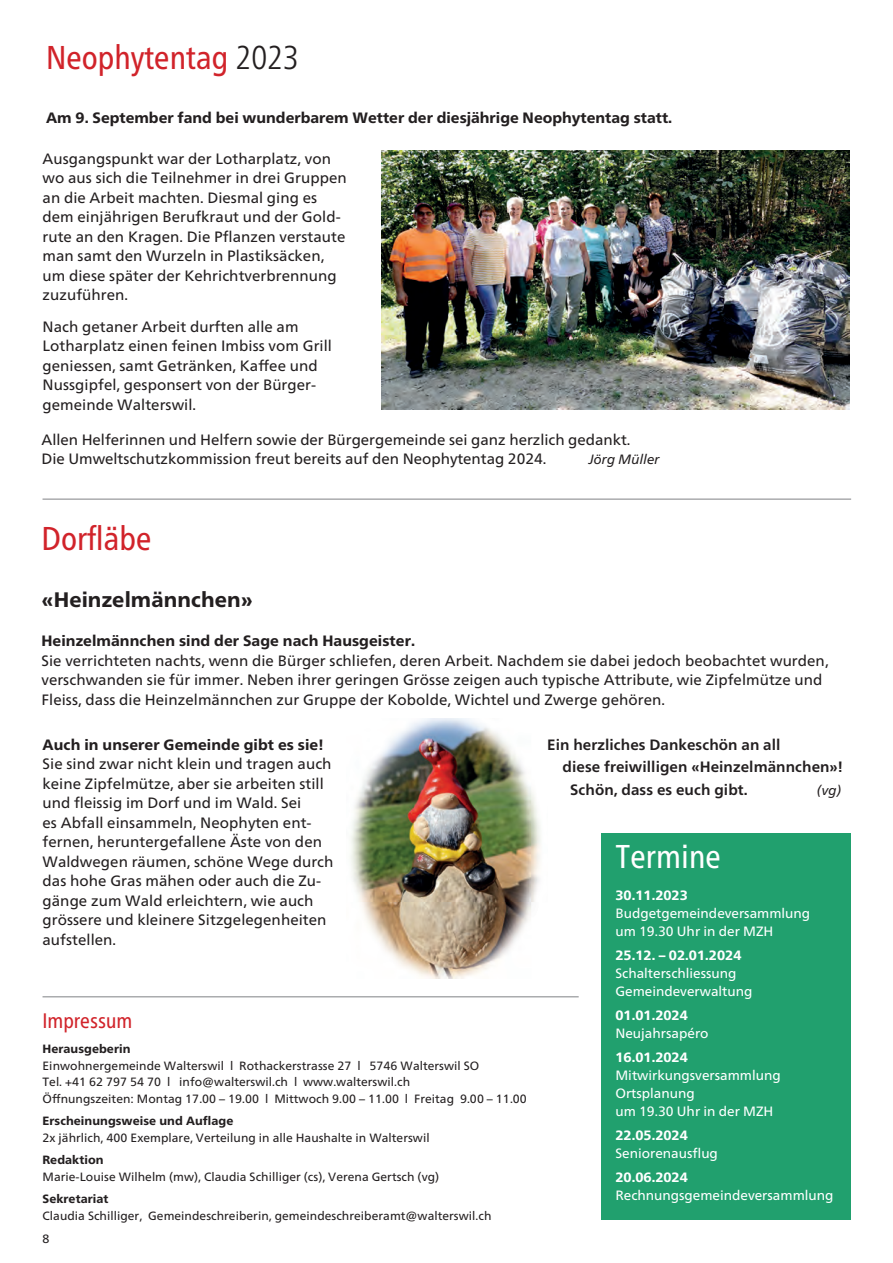
<style>
.page{position:relative;width:893px;height:1263px;background:#fff}
.page>*{position:absolute;margin:0;border:0;box-sizing:border-box;transform-origin:0 0}
.t1{font:condensed 33px "Frutiger Neue LT";color:#d1232a}
.t2{font:condensed 33px "Frutiger Neue LT";letter-spacing:.005em;color:#fff}
.t3{font:800 21px "Frutiger Neue LT";letter-spacing:.005em;color:#231f20}
.t4{font:condensed 21px "Frutiger Neue LT";color:#d1232a}
.t5{font:15px/19.5px "Frutiger Neue LT";letter-spacing:.005em;color:#231f20}
.t6{font:800 15px "Frutiger Neue LT";letter-spacing:.005em;color:#231f20}
.t7{font:700 15px "Frutiger Neue LT";letter-spacing:.005em;color:#231f20}
.t8{font:13.5px "Frutiger Neue LT";color:#fff}
.t9{font:800 13.5px "Frutiger Neue LT";color:#fff}
.t10{font:italic 13.5px "Frutiger Neue LT";color:#231f20}
.t11{font:12px "Frutiger Neue LT";letter-spacing:.005em;color:#231f20}
.t12{font:800 12px "Frutiger Neue LT";letter-spacing:.005em;color:#231f20}
.s1{font-weight:300;color:#231f20}
</style>
<div class="page">
<hr style="left:43px;top:996px;width:536px;height:1px;background:#808285">
<div style="left:601px;top:833px;width:249px;height:387px;background:#21a06e"></div>
<img style="left:381px;top:150px;width:469px;height:259px">
<img style="left:350px;top:718px;width:191px;height:261px">
<hr style="left:43px;top:499px;width:808px;height:1px;background:#808285">
<p class="t1" style="left:46px;top:38px;width:254px">Neophytentag <span class="s1">2023</span></p>
<p class="t6" style="left:46px;top:109px;width:628px">Am 9. September fand bei wunderbarem Wetter der diesjährige Neophytentag statt.</p>
<p class="t5" style="left:43px;top:149px;width:306px">Ausgangspunkt war der Lotharplatz, von wo aus sich die Teilnehmer in drei Gruppen an die Arbeit machten. Diesmal ging es</p>
<p class="t5" style="left:43px;top:207px;width:304px">dem einjährigen Berufkraut und der Gold&shy;rute an den Kragen. Die Pflanzen verstaute man samt den Wurzeln in Plastiksäcken,</p>
<p class="t5" style="left:43px;top:266px;width:296px">um diese später der Kehrichtverbrennung zuzuführen.</p>
<p class="t5" style="left:43px;top:317px;width:258px">Nach getaner Arbeit durften alle am</p>
<p class="t5" style="left:43px;top:336px;width:291px">Lotharplatz einen feinen Imbiss vom Grill geniessen, samt Getränken, Kaffee und<br>Nussgipfel, gesponsert von der Bürger-</p>
<p class="t5" style="left:43px;top:395px;width:155px">gemeinde Walterswil.</p>
<p class="t5" style="left:41px;top:430px;width:591px">Allen Helferinnen und Helfern sowie der Bürgergemeinde sei ganz herzlich gedankt.</p>
<p class="t5" style="left:41px;top:449px;width:506px">Die Umweltschutzkommission freut bereits auf den Neophytentag 2024.</p>
<p class="t10" style="left:589px;top:451px;width:72px">Jörg Müller</p>
<p class="t1" style="left:41px;top:519px;width:111px">Dorfläbe</p>
<p class="t3" style="left:41px;top:588px;width:213px">«Heinzelmännchen»</p>
<p class="t6" style="left:41px;top:632px;width:375px">Heinzelmännchen sind der Sage nach Hausgeister.</p>
<p class="t5" style="left:41px;top:651px;width:789px">Sie verrichteten nachts, wenn die Bürger schliefen, deren Arbeit. Nachdem sie dabei jedoch beobachtet wurden, verschwanden sie für immer. Neben ihrer geringen Grösse zeigen auch typische Attribute, wie Zipfelmütze und<br>Fleiss, dass die Heinzelmännchen zur Gruppe der Kobolde, Wichtel und Zwerge gehören.</p>
<p class="t6" style="left:43px;top:736px;width:283px">Auch in unserer Gemeinde gibt es sie!</p>
<p class="t5" style="left:43px;top:754px;width:292px">Sie sind zwar nicht klein und tragen auch keine Zipfelmütze, aber sie arbeiten still und fleissig im Dorf und im Wald. Sei<br>es Abfall einsammeln, Neophyten ent&shy;fernen, heruntergefallene Äste von den Waldwegen räumen, schöne Wege durch das hohe Gras mähen oder auch die Zu&shy;gänge zum Wald erleichtern, wie auch grössere und kleinere Sitzgelegenheiten aufstellen.</p>
<p class="t4" style="left:43px;top:1008px;width:91px">Impressum</p>
<p class="t12" style="left:43px;top:1042px;width:89px">Herausgeberin</p>
<p class="t11" style="left:43px;top:1058px;width:438px">Einwohnergemeinde Walterswil l Rothackerstrasse 27 l 5746 Walterswil SO</p>
<p class="t11" style="left:43px;top:1075px;width:369px">Tel. +41 62 797 54 70 l info@walterswil.ch l www.walterswil.ch</p>
<p class="t11" style="left:43px;top:1091px;width:486px">Öffnungszeiten: Montag 17.00 – 19.00 l Mittwoch 9.00 – 11.00 l Freitag 9.00 – 11.00</p>
<p class="t12" style="left:43px;top:1114px;width:192px">Erscheinungsweise und Auflage</p>
<p class="t11" style="left:43px;top:1130px;width:389px">2x jährlich, 400 Exemplare, Verteilung in alle Haushalte in Walterswil</p>
<p class="t12" style="left:43px;top:1153px;width:63px">Redaktion</p>
<p class="t11" style="left:43px;top:1169px;width:398px">Marie-Louise Wilhelm (mw), Claudia Schilliger (cs), Verena Gertsch (vg)</p>
<p class="t12" style="left:43px;top:1192px;width:67px">Sekretariat</p>
<p class="t11" style="left:43px;top:1208px;width:450px">Claudia Schilliger, Gemeindeschreiberin, gemeindeschreiberamt@walterswil.ch</p>
<p class="t11" style="left:43px;top:1231px;width:8px">8</p>
<p class="t7" style="left:547px;top:736px;width:235px">Ein herzliches Dankeschön an all</p>
<p class="t7" style="left:562px;top:758px;width:282px">diese freiwilligen «Heinzelmännchen»!</p>
<p class="t7" style="left:570px;top:781px;width:179px">Schön, dass es euch gibt.</p>
<p class="t10" style="left:817px;top:782px;width:25px">(vg)</p>
<p class="t2" style="left:615px;top:837px;width:107px">Termine</p>
<p class="t9" style="left:615px;top:887px;width:74px">30.11.2023</p>
<p class="t8" style="left:615px;top:905px;width:196px">Budgetgemeindeversammlung</p>
<p class="t8" style="left:615px;top:923px;width:160px">um 19.30 Uhr in der MZH</p>
<p class="t9" style="left:615px;top:947px;width:128px">25.12. – 02.01.2024</p>
<p class="t8" style="left:615px;top:965px;width:123px">Schalterschliessung</p>
<p class="t8" style="left:615px;top:983px;width:139px">Gemeindeverwaltung</p>
<p class="t9" style="left:615px;top:1007px;width:74px">01.01.2024</p>
<p class="t8" style="left:615px;top:1025px;width:95px">Neujahrsapéro</p>
<p class="t9" style="left:615px;top:1049px;width:74px">16.01.2024</p>
<p class="t8" style="left:615px;top:1067px;width:167px">Mitwirkungsversammlung</p>
<p class="t8" style="left:615px;top:1085px;width:81px">Ortsplanung</p>
<p class="t8" style="left:615px;top:1103px;width:160px">um 19.30 Uhr in der MZH</p>
<p class="t9" style="left:615px;top:1127px;width:74px">22.05.2024</p>
<p class="t8" style="left:615px;top:1145px;width:104px">Seniorenausflug</p>
<p class="t9" style="left:615px;top:1169px;width:74px">20.06.2024</p>
<p class="t8" style="left:615px;top:1187px;width:220px">Rechnungsgemeindeversammlung</p>
</div>
